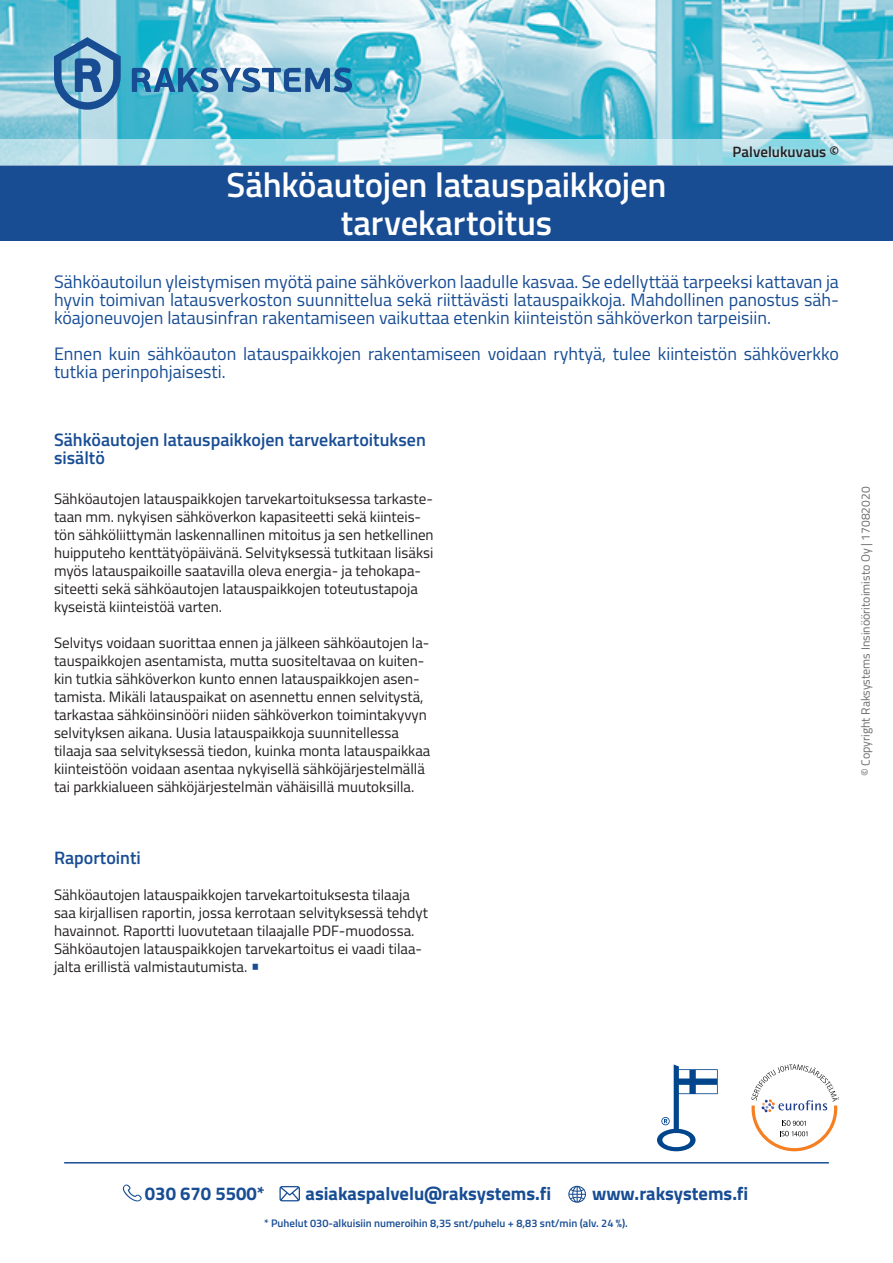
<style>
.page{position:relative;width:893px;height:1263px;background:#fff}
.page>*{position:absolute;margin:0;border:0;box-sizing:border-box;transform-origin:0 0}
.PÄÄOTSIKKO{font:600 34.8px "Titillium";letter-spacing:-.005em;color:#fff}
.ALAPALKKI2{font:700 18.6px "Titillium";color:#184d94}
.INGRESSI_UUSI{font:18px/18px "Titillium";color:#184d94;text-align:justify}
.VÄLIOTSIKKO{font:600 18px/18px "Titillium";color:#184d94}
.LEIPIS{font:15px/18px "Titillium";color:#231f20}
.t1{font:600 15px "Titillium";letter-spacing:.005em;color:#231f20}
.Leipis{font:12px "Titillium";color:#6c6d70}
.ALATEKSTI_PUH_HINNAT{font:600 10.95px "Titillium";color:#184d94}
.s1{font-size:21px;color:#184d94}
</style>
<div class="page">
<img style="left:0;top:0;width:893px;height:139px">
<div style="left:0;top:165px;width:893px;height:76px;background:#184d94"></div>
<svg style="left:0;top:139px;width:893px;height:26px;background:#b1e0e9"></svg>
<svg style="left:132px;top:67px;width:220px;height:25px;background:#5d93bc"></svg>
<svg style="left:54px;top:37px;width:67px;height:73px;background:#6598bf"></svg>
<svg style="left:751px;top:1064px;width:88px;height:87px"></svg>
<svg style="left:657px;top:1064px;width:61px;height:87px"></svg>
<hr style="left:64px;top:1162px;width:765px;height:1px;background:#184d94">
<svg style="left:568px;top:1186px;width:18px;height:17px"></svg>
<svg style="left:123px;top:1184px;width:19px;height:17px"></svg>
<svg style="left:279px;top:1186px;width:21px;height:15px"></svg>
<p class="PÄÄOTSIKKO" style="left:226px;top:158px;width:442px">Sähköautojen latauspaikkojen</p>
<p class="PÄÄOTSIKKO" style="left:341px;top:197px;width:213px">tarvekartoitus</p>
<p class="t1" style="left:732px;top:141px;width:108px">Palvelukuvaus ©</p>
<p class="INGRESSI_UUSI" style="left:54px;top:272px;width:786px">Sähköautoilun yleistymisen myötä paine sähköverkon laadulle kasvaa. Se edellyttää tarpeeksi kattavan ja hyvin toimivan latausverkoston suunnittelua sekä riittävästi latauspaikkoja. Mahdollinen panostus säh&shy;köajoneuvojen latausinfran rakentamiseen vaikuttaa etenkin kiinteistön sähköverkon tarpeisiin.</p>
<p class="INGRESSI_UUSI" style="left:54px;top:344px;width:786px">Ennen kuin sähköauton latauspaikkojen rakentamiseen voidaan ryhtyä, tulee kiinteistön sähköverkko tutkia perinpohjaisesti.</p>
<p class="VÄLIOTSIKKO" style="left:54px;top:430px;width:373px">Sähköautojen latauspaikkojen tarvekartoituksen sisältö</p>
<p class="LEIPIS" style="left:54px;top:489px;width:381px">Sähköautojen latauspaikkojen tarvekartoituksessa tarkaste&shy;taan mm. nykyisen sähköverkon kapasiteetti sekä kiinteis&shy;tön sähköliittymän laskennallinen mitoitus ja sen hetkellinen huipputeho kenttätyöpäivänä. Selvityksessä tutkitaan lisäksi myös latauspaikoille saatavilla oleva energia- ja tehokapa&shy;siteetti sekä sähköautojen latauspaikkojen toteutustapoja kyseistä kiinteistöä varten.</p>
<p class="LEIPIS" style="left:54px;top:633px;width:378px">Selvitys voidaan suorittaa ennen ja jälkeen sähköautojen la&shy;tauspaikkojen asentamista, mutta suositeltavaa on kuiten&shy;kin tutkia sähköverkon kunto ennen latauspaikkojen asen&shy;tamista. Mikäli latauspaikat on asennettu ennen selvitystä, tarkastaa sähköinsinööri niiden sähköverkon toimintakyvyn selvityksen aikana. Uusia latauspaikkoja suunnitellessa tilaaja saa selvityksessä tiedon, kuinka monta latauspaikkaa kiinteistöön voidaan asentaa nykyisellä sähköjärjestelmällä tai parkkialueen sähköjärjestelmän vähäisillä muutoksilla.</p>
<p class="VÄLIOTSIKKO" style="left:54px;top:848px;width:88px">Raportointi</p>
<p class="LEIPIS" style="left:54px;top:885px;width:375px">Sähköautojen latauspaikkojen tarvekartoituksesta tilaaja saa kirjallisen raportin, jossa kerrotaan selvityksessä tehdyt havainnot. Raportti luovutetaan tilaajalle PDF-muodossa.<br>Sähköautojen latauspaikkojen tarvekartoitus ei vaadi tilaa&shy;jalta erillistä valmistautumista. <span class="s1">•</span></p>
<p class="Leipis" style="left:857px;top:776px;width:291px;rotate:-90deg">© Copyright Raksystems Insinööritoimisto Oy | 17082020</p>
<p class="ALAPALKKI2" style="left:145px;top:1179px;width:121px">030 670 5500*</p>
<p class="ALAPALKKI2" style="left:306px;top:1179px;width:247px">asiakaspalvelu@raksystems.fi</p>
<p class="ALAPALKKI2" style="left:592px;top:1179px;width:158px">www.raksystems.fi</p>
<p class="ALATEKSTI_PUH_HINNAT" style="left:264px;top:1215px;width:365px">* Puhelut 030-alkuisiin numeroihin 8,35 snt/puhelu + 8,83 snt/min (alv. 24 %).</p>
</div>
